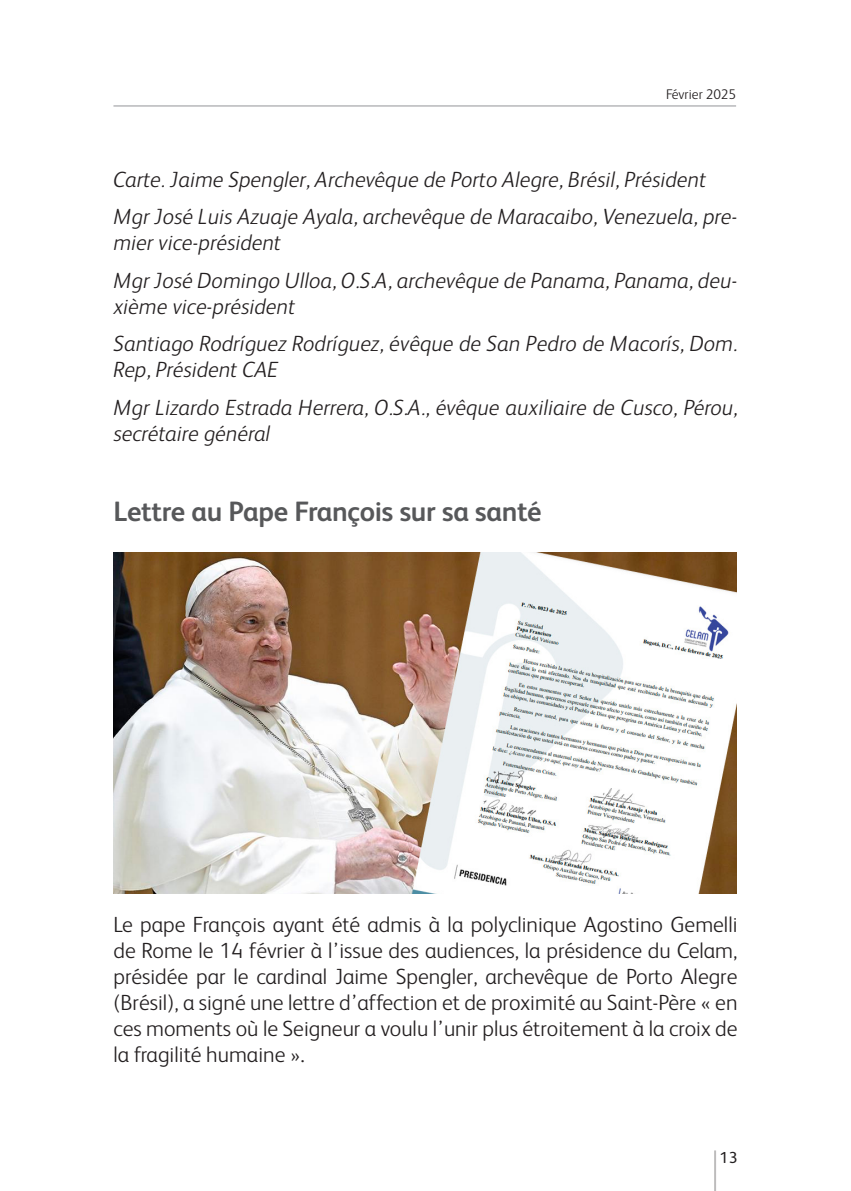
<style>
.page{position:relative;width:851px;height:1191px;background:#fff}
.page>*{position:absolute;margin:0;border:0;box-sizing:border-box;transform-origin:0 0}
.T1{font:700 28px "FS Albert";letter-spacing:-.01em;color:#57585a}
.tx{font:italic 300 22px/26px "FS Albert";color:#231f20}
.tx-2{font:300 22px/26px "FS Albert";color:#231f20;text-align:justify}
.t1{font:16px "FS Albert";color:#231f20}
.t2{font:300 14px "FS Albert";color:#231f20}
</style>
<div class="page">
<hr style="left:113px;top:105px;width:623px;height:1px;background:#939598">
<hr style="left:714px;top:1150px;width:2px;height:41px;background:#231f20">
<img style="left:113px;top:553px;width:623px;height:340px">
<p class="t2" style="left:666px;top:86px;width:72px">Février 2025</p>
<p class="tx" style="left:113px;top:167px;width:594px">Carte. Jaime Spengler, Archevêque de Porto Alegre, Brésil, Président</p>
<p class="tx" style="left:113px;top:204px;width:625px">Mgr José Luis Azuaje Ayala, archevêque de Maracaibo, Venezuela, pre&shy;mier vice-président</p>
<p class="tx" style="left:113px;top:267px;width:625px">Mgr José Domingo Ulloa, O.S.A, archevêque de Panama, Panama, deu&shy;xième vice-président</p>
<p class="tx" style="left:113px;top:331px;width:625px">Santiago Rodríguez Rodríguez, évêque de San Pedro de Macorís, Dom.<br>Rep, Président CAE</p>
<p class="tx" style="left:113px;top:394px;width:625px">Mgr Lizardo Estrada Herrera, O.S.A., évêque auxiliaire de Cusco, Pérou, secrétaire général</p>
<p class="T1" style="left:113px;top:495px;width:429px">Lettre au Pape François sur sa santé</p>
<p class="tx-2" style="left:113px;top:911px;width:625px">Le pape François ayant été admis à la polyclinique Agostino Gemelli de Rome le 14 février à l’issue des audiences, la présidence du Celam, présidée par le cardinal Jaime Spengler, archevêque de Porto Alegre (Brésil), a signé une lettre d’affection et de proximité au Saint-Père « en ces moments où le Seigneur a voulu l’unir plus étroitement à la croix de la fragilité humaine ».</p>
<p class="t1" style="left:719px;top:1147px;width:19px">13</p>
</div>
